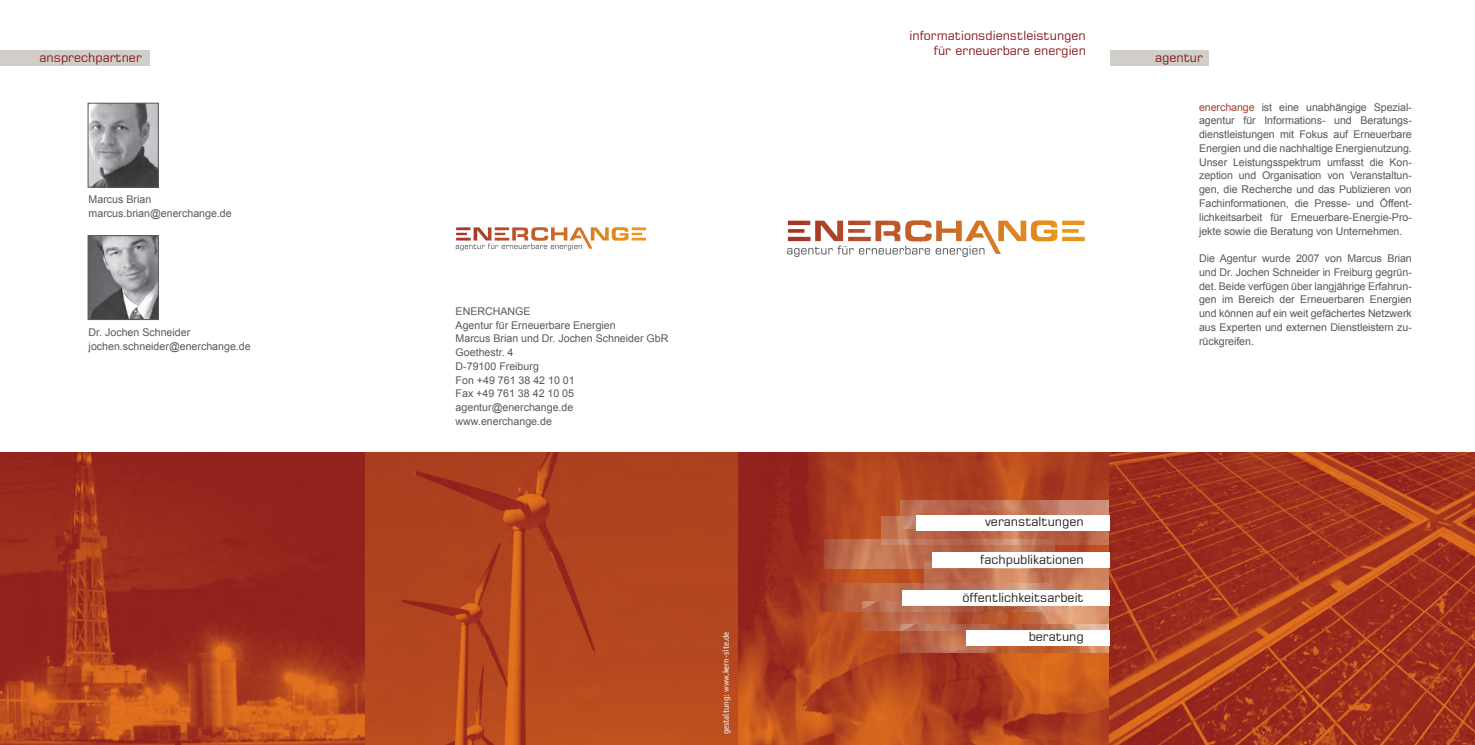
<style>
.page{position:relative;width:1475px;height:745px;background:#fff}
.page>*{position:absolute;margin:0;border:0;box-sizing:border-box;transform-origin:0 0}
.Square_regular_10{font:12.5px/15px "Square 721 BT";color:#88181b;text-align:right}
.Square_12_30_5{font:12.5px "Square 721 BT";color:#231f20}
.fließtext_Arial{font:10.62px/13.8px "Arial";color:#57585a;text-align:justify}
.t1{font:8.75px "Officina Sans";color:#fff}
.s1{color:#9b4334}
</style>
<div class="page">
<img style="left:737px;top:452px;width:372px;height:292px">
<svg style="left:0;top:452px;width:365px;height:292px;fill:#98291d"></svg>
<svg style="left:365px;top:452px;width:372px;height:292px;fill:#b2441f"></svg>
<svg style="left:787px;top:254px;width:197px;height:3px"></svg>
<svg style="left:1069px;top:220px;width:8px;height:21px"></svg>
<svg style="left:1077px;top:220px;width:7px;height:21px"></svg>
<svg style="left:787px;top:220px;width:17px;height:34px"></svg>
<svg style="left:804px;top:220px;width:16px;height:34px"></svg>
<svg style="left:820px;top:220px;width:17px;height:34px"></svg>
<svg style="left:837px;top:220px;width:17px;height:34px"></svg>
<svg style="left:854px;top:220px;width:16px;height:34px"></svg>
<svg style="left:870px;top:220px;width:17px;height:34px"></svg>
<svg style="left:887px;top:220px;width:16px;height:34px"></svg>
<svg style="left:903px;top:220px;width:17px;height:34px"></svg>
<svg style="left:920px;top:220px;width:17px;height:34px"></svg>
<svg style="left:937px;top:220px;width:16px;height:34px"></svg>
<svg style="left:953px;top:220px;width:17px;height:34px"></svg>
<svg style="left:970px;top:220px;width:16px;height:34px"></svg>
<svg style="left:986px;top:220px;width:17px;height:34px"></svg>
<svg style="left:1003px;top:220px;width:17px;height:22px"></svg>
<svg style="left:1020px;top:220px;width:16px;height:22px"></svg>
<svg style="left:1036px;top:220px;width:17px;height:22px"></svg>
<svg style="left:1053px;top:220px;width:16px;height:22px"></svg>
<svg style="left:455px;top:245px;width:127px;height:5px"></svg>
<svg style="left:636px;top:227px;width:5px;height:13px"></svg>
<svg style="left:641px;top:227px;width:5px;height:13px"></svg>
<svg style="left:456px;top:227px;width:10px;height:21px"></svg>
<svg style="left:466px;top:227px;width:11px;height:21px"></svg>
<svg style="left:477px;top:227px;width:11px;height:21px"></svg>
<svg style="left:488px;top:227px;width:10px;height:21px"></svg>
<svg style="left:498px;top:227px;width:11px;height:21px"></svg>
<svg style="left:509px;top:227px;width:10px;height:21px"></svg>
<svg style="left:519px;top:227px;width:11px;height:21px"></svg>
<svg style="left:530px;top:227px;width:11px;height:21px"></svg>
<svg style="left:541px;top:227px;width:10px;height:21px"></svg>
<svg style="left:551px;top:227px;width:11px;height:21px"></svg>
<svg style="left:562px;top:227px;width:11px;height:21px"></svg>
<svg style="left:573px;top:227px;width:10px;height:21px"></svg>
<svg style="left:583px;top:227px;width:11px;height:21px"></svg>
<svg style="left:594px;top:227px;width:10px;height:14px"></svg>
<svg style="left:604px;top:227px;width:11px;height:14px"></svg>
<svg style="left:615px;top:227px;width:11px;height:14px"></svg>
<svg style="left:626px;top:227px;width:10px;height:14px"></svg>
<img style="left:90px;top:105px;width:67px;height:80px">
<div style="left:88px;top:103px;width:71px;height:84px;border:1px solid #57585a"></div>
<img style="left:90px;top:237px;width:67px;height:80px">
<div style="left:88px;top:235px;width:71px;height:84px;border:1px solid #57585a"></div>
<div style="left:0;top:50px;width:149px;height:16px;background:#d1cdc9"></div>
<div style="left:1109px;top:50px;width:99px;height:16px;background:#d1cdc9"></div>
<img style="left:820px;top:583px;width:104px;height:28px">
<img style="left:924px;top:567px;width:185px;height:22px">
<img style="left:824px;top:539px;width:230px;height:28px">
<img style="left:862px;top:601px;width:247px;height:28px">
<img style="left:900px;top:623px;width:209px;height:29px">
<img style="left:881px;top:516px;width:228px;height:28px">
<img style="left:900px;top:500px;width:209px;height:28px">
<img style="left:1109px;top:452px;width:365px;height:292px">
<div style="left:931px;top:551px;width:178px;height:16px;background:#fff"></div>
<div style="left:902px;top:589px;width:207px;height:16px;background:#fff"></div>
<div style="left:965px;top:629px;width:144px;height:16px;background:#fff"></div>
<div style="left:915px;top:514px;width:194px;height:16px;background:#fff"></div>
<p class="Square_regular_10" style="left:909px;top:27px;width:178px">informationsdienstleistungen für erneuerbare energien</p>
<p class="Square_regular_10" style="left:40px;top:50px;width:104px">ansprechpartner</p>
<p class="Square_regular_10" style="left:1154px;top:50px;width:49px">agentur</p>
<p class="fließtext_Arial" style="left:89px;top:193px;width:64px">Marcus Brian</p>
<p class="fließtext_Arial" style="left:89px;top:206px;width:145px">marcus.brian@enerchange.de</p>
<p class="fließtext_Arial" style="left:89px;top:325px;width:103px">Dr. Jochen Schneider</p>
<p class="fließtext_Arial" style="left:89px;top:339px;width:163px">jochen.schneider@enerchange.de</p>
<p class="fließtext_Arial" style="left:455px;top:304px;width:76px">ENERCHANGE</p>
<p class="fließtext_Arial" style="left:455px;top:318px;width:162px">Agentur für Erneuerbare Energien</p>
<p class="fließtext_Arial" style="left:455px;top:332px;width:214px">Marcus Brian und Dr. Jochen Schneider GbR</p>
<p class="fließtext_Arial" style="left:455px;top:345px;width:59px">Goethestr. 4</p>
<p class="fließtext_Arial" style="left:455px;top:359px;width:85px">D-79100 Freiburg</p>
<p class="fließtext_Arial" style="left:455px;top:373px;width:121px">Fon +49 761 38 42 10 01</p>
<p class="fließtext_Arial" style="left:455px;top:387px;width:120px">Fax +49 761 38 42 10 05</p>
<p class="fließtext_Arial" style="left:455px;top:400px;width:119px">agentur@enerchange.de</p>
<p class="fließtext_Arial" style="left:455px;top:414px;width:98px">www.enerchange.de</p>
<p class="t1" style="left:720px;top:733px;width:104px;rotate:-90deg">gestaltung: www.kern-site.de</p>
<p class="Square_12_30_5" style="left:984px;top:513px;width:100px">veranstaltungen</p>
<p class="Square_12_30_5" style="left:980px;top:551px;width:105px">fachpublikationen</p>
<p class="Square_12_30_5" style="left:962px;top:589px;width:123px">öffentlichkeitsarbeit</p>
<p class="Square_12_30_5" style="left:1028px;top:628px;width:57px">beratung</p>
<p class="fließtext_Arial" style="left:1198px;top:100px;width:214px"><span class="s1">enerchange</span> ist eine unabhängige Spezial&shy;agentur für Informations- und Beratungs&shy;dienstleistungen mit Fokus auf Erneuerbare Energien und die nachhaltige Energienutzung.<br>Unser Leistungsspektrum umfasst die Kon&shy;zeption und Organisation von Veranstaltun&shy;gen, die Recherche und das Publizieren von Fachinformationen, die Presse- und Öffent&shy;lichkeitsarbeit für Erneuerbare-Energie-Pro&shy;jekte sowie die Beratung von Unternehmen.</p>
<p class="fließtext_Arial" style="left:1198px;top:251px;width:214px">Die Agentur wurde 2007 von Marcus Brian und Dr. Jochen Schneider in Freiburg gegrün&shy;det. Beide verfügen über langjährige Erfahrun&shy;gen im Bereich der Erneuerbaren Energien und können auf ein weit gefächertes Netzwerk aus Experten und externen Dienstleistern zu&shy;rückgreifen.</p>
</div>
